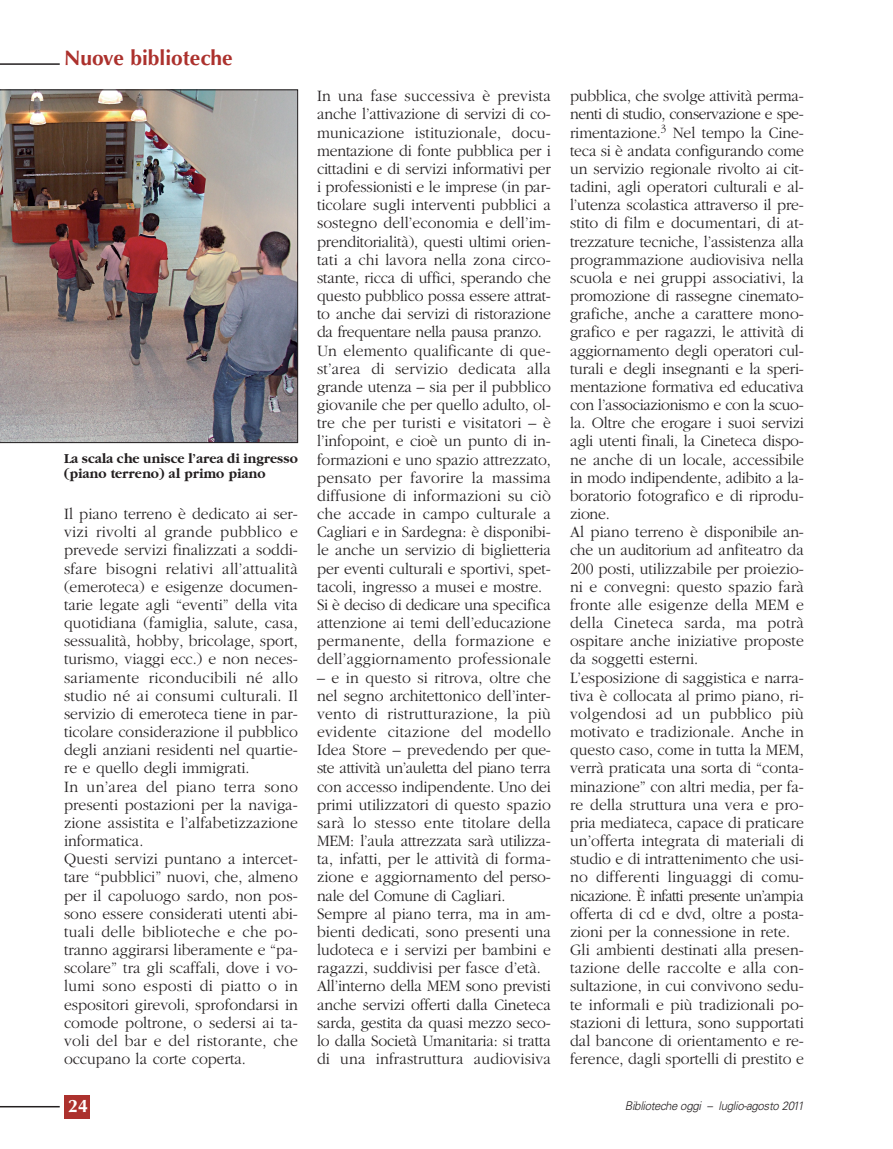
<style>
.page{position:relative;width:893px;height:1149px;background:#fff}
.page>*{position:absolute;margin:0;border:0;box-sizing:border-box;transform-origin:0 0}
.t1{font:700 21px "Optima";color:#ac312d}
.t2{font:700 18px "Optima";color:#fff}
.t3{font:300 16.5px/18.1px "Garamond";color:#231f20;scale:.95 1}
.t4{font:700 14.25px/15.8px "Garamond";color:#231f20;scale:.95 1}
.t5{font:italic 300 12px "Univers";letter-spacing:-.03em;color:#231f20;scale:.95 1}
</style>
<div class="page">
<hr style="left:0;top:1105px;width:60px;height:2px;background:#231f20">
<div style="left:64px;top:1094px;width:26px;height:23px;background:#ac312d"></div>
<hr style="left:0;top:63px;width:60px;height:2px;background:#231f20">
<img style="left:0;top:90px;width:298px;height:352px">
<p class="t1" style="left:64px;top:49px;width:170px">Nuove biblioteche</p>
<p class="t4" style="left:64px;top:451px;width:248px">La scala che unisce l’area di ingresso (piano terreno) al primo piano</p>
<p class="t3" style="left:64px;top:506px;width:248px">Il piano terreno è dedicato ai ser&shy;vizi rivolti al grande pubblico e prevede servizi finalizzati a soddi&shy;sfare bisogni relativi all’attualità (emeroteca) e esigenze documen&shy;tarie legate agli “eventi” della vita quotidiana (famiglia, salute, casa, sessualità, hobby, bricolage, sport, turismo, viaggi ecc.) e non neces&shy;sariamente riconducibili né allo studio né ai consumi culturali. Il servizio di emeroteca tiene in par&shy;ticolare considerazione il pubblico degli anziani residenti nel quartie&shy;re e quello degli immigrati.<br>In un’area del piano terra sono presenti postazioni per la naviga&shy;zione assistita e l’alfabetizzazione informatica.<br>Questi servizi puntano a intercet&shy;tare “pubblici” nuovi, che, almeno per il capoluogo sardo, non pos&shy;sono essere considerati utenti abi&shy;tuali delle biblioteche e che po&shy;tranno aggirarsi liberamente e “pa&shy;scolare” tra gli scaffali, dove i vo&shy;lumi sono esposti di piatto o in espositori girevoli, sprofondarsi in comode poltrone, o sedersi ai ta&shy;voli del bar e del ristorante, che occupano la corte coperta.</p>
<p class="t2" style="left:68px;top:1097px;width:22px">24</p>
<p class="t3" style="left:317px;top:88px;width:248px">In una fase successiva è prevista anche l’attivazione di servizi di co&shy;municazione istituzionale, docu&shy;mentazione di fonte pubblica per i cittadini e di servizi informativi per i professionisti e le imprese (in par&shy;ticolare sugli interventi pubblici a sostegno dell’economia e dell’im&shy;prenditorialità), questi ultimi orien&shy;tati a chi lavora nella zona circo&shy;stante, ricca di uffici, sperando che questo pubblico possa essere attrat&shy;to anche dai servizi di ristorazione da frequentare nella pausa pranzo.<br>Un elemento qualificante di que&shy;st’area di servizio dedicata alla grande utenza – sia per il pubblico giovanile che per quello adulto, ol&shy;tre che per turisti e visitatori – è l’infopoint, e cioè un punto di in&shy;formazioni e uno spazio attrezzato, pensato per favorire la massima diffusione di informazioni su ciò che accade in campo culturale a Cagliari e in Sardegna: è disponibi&shy;le anche un servizio di biglietteria per eventi culturali e sportivi, spet&shy;tacoli, ingresso a musei e mostre.<br>Si è deciso di dedicare una specifica attenzione ai temi dell’educazione permanente, della formazione e dell’aggiornamento professionale</p>
<p class="t3" style="left:317px;top:669px;width:248px">– e in questo si ritrova, oltre che nel segno architettonico dell’inter&shy;vento di ristrutturazione, la più evidente citazione del modello Idea Store – prevedendo per que&shy;ste attività un’auletta del piano terra con accesso indipendente. Uno dei primi utilizzatori di questo spazio sarà lo stesso ente titolare della MEM: l’aula attrezzata sarà utilizza&shy;ta, infatti, per le attività di forma&shy;zione e aggiornamento del perso&shy;nale del Comune di Cagliari.<br>Sempre al piano terra, ma in am&shy;bienti dedicati, sono presenti una ludoteca e i servizi per bambini e ragazzi, suddivisi per fasce d’età.<br>All’interno della MEM sono previsti anche servizi offerti dalla Cineteca sarda, gestita da quasi mezzo seco&shy;lo dalla Società Umanitaria: si tratta di una infrastruttura audiovisiva</p>
<p class="t3" style="left:570px;top:88px;width:248px">pubblica, che svolge attività perma&shy;nenti di studio, conservazione e spe&shy;rimentazione.<sup>3</sup> Nel tempo la Cine&shy;teca si è andata configurando come un servizio regionale rivolto ai cit&shy;tadini, agli operatori culturali e al&shy;l’utenza scolastica attraverso il pre&shy;stito di film e documentari, di at&shy;trezzature tecniche, l’assistenza alla programmazione audiovisiva nella scuola e nei gruppi associativi, la promozione di rassegne cinemato&shy;grafiche, anche a carattere mono&shy;grafico e per ragazzi, le attività di aggiornamento degli operatori cul&shy;turali e degli insegnanti e la speri&shy;mentazione formativa ed educativa con l’associazionismo e con la scuo&shy;la. Oltre che erogare i suoi servizi agli utenti finali, la Cineteca dispo&shy;ne anche di un locale, accessibile in modo indipendente, adibito a la&shy;boratorio fotografico e di riprodu&shy;zione.<br>Al piano terreno è disponibile an&shy;che un auditorium ad anfiteatro da 200 posti, utilizzabile per proiezio&shy;ni e convegni: questo spazio farà fronte alle esigenze della MEM e della Cineteca sarda, ma potrà ospitare anche iniziative proposte da soggetti esterni.<br>L’esposizione di saggistica e narra&shy;tiva è collocata al primo piano, ri&shy;volgendosi ad un pubblico più motivato e tradizionale. Anche in questo caso, come in tutta la MEM, verrà praticata una sorta di “conta&shy;minazione” con altri media, per fa&shy;re della struttura una vera e pro&shy;pria mediateca, capace di praticare un’offerta integrata di materiali di studio e di intrattenimento che usi&shy;no differenti linguaggi di comu&shy;nicazione. È infatti presente un’ampia offerta di cd e dvd, oltre a posta&shy;zioni per la connessione in rete.<br>Gli ambienti destinati alla presen&shy;tazione delle raccolte e alla con&shy;sultazione, in cui convivono sedu&shy;te informali e più tradizionali po&shy;stazioni di lettura, sono supportati dal bancone di orientamento e re&shy;ference, dagli sportelli di prestito e</p>
<p class="t5" style="left:625px;top:1101px;width:190px">Biblioteche oggi – luglio-agosto 2011</p>
</div>
